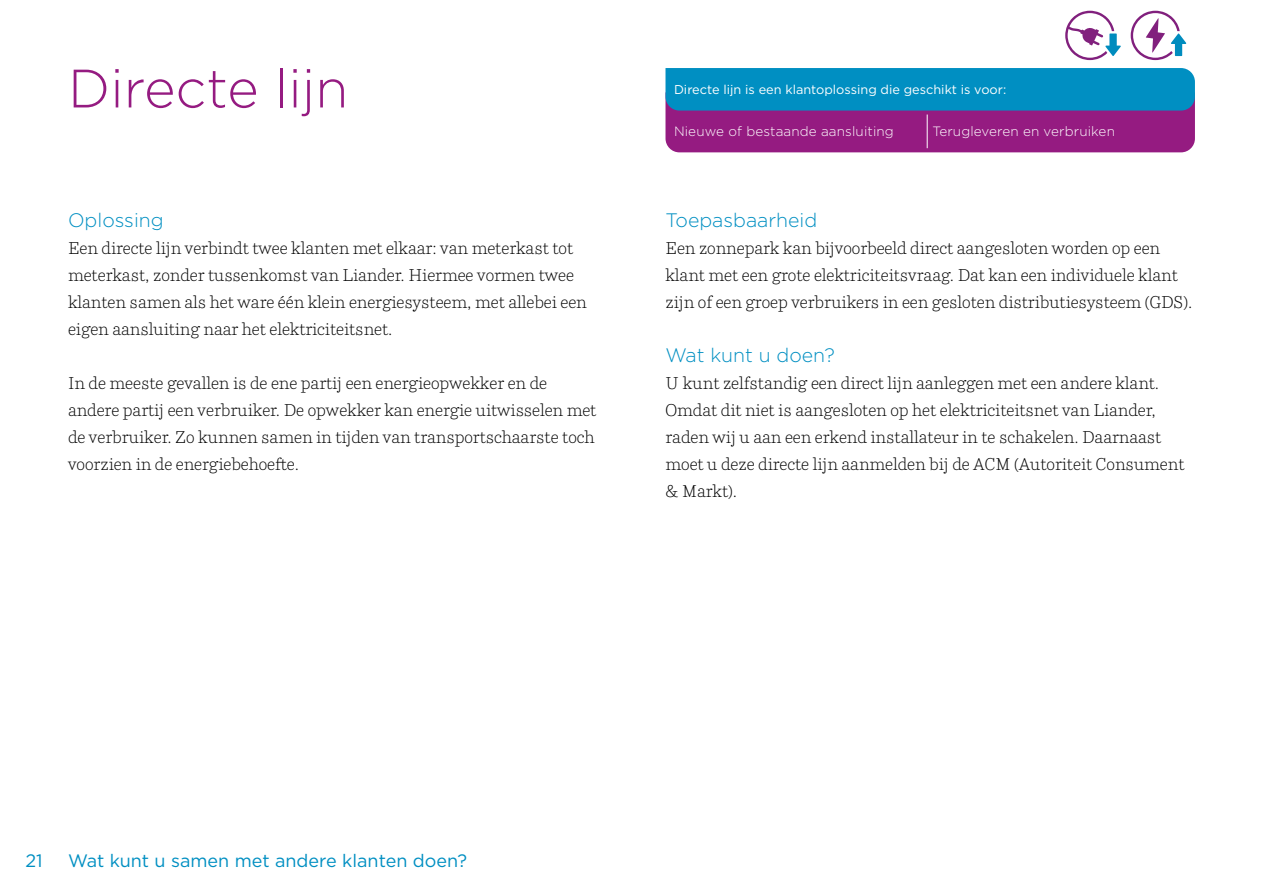
<style>
.page{position:relative;width:1263px;height:893px;background:#fff}
.page>*{position:absolute;margin:0;border:0;box-sizing:border-box;transform-origin:0 0}
.Titel{font:300 54px "Gotham";color:#951b81}
.Tussenkop-H3{font:300 19.5px "Gotham";color:#008fc2}
.aanduiding_onderdeel{font:18px "Gotham";color:#008fc2}
.Bodytekst{font:300 16.5px/27px "Parry Pro";color:#000}
.Toelichting_nieuw_onder{font:300 13.5px "Gotham";letter-spacing:.01em;color:#fff}
.Toelichting_nieuw{font:12.75px "Gotham";color:#fff}
</style>
<div class="page">
<svg style="left:665px;top:68px;width:530px;height:84px;background:#4a56a2"></svg>
<hr style="left:927px;top:115px;width:1px;height:33px;background:#fff">
<svg style="left:1065px;top:11px;width:56px;height:49px"></svg>
<svg style="left:1131px;top:11px;width:55px;height:49px"></svg>
<p class="Titel" style="left:68px;top:59px;width:282px">Directe lijn</p>
<p class="Tussenkop-H3" style="left:68px;top:209px;width:97px">Oplossing</p>
<p class="Bodytekst" style="left:68px;top:234px;width:520px">Een directe lijn verbindt twee klanten met elkaar: van meterkast tot meterkast, zonder tussenkomst van Liander. Hiermee vormen twee klanten samen als het ware één klein energiesysteem, met allebei een eigen aansluiting naar het elektriciteitsnet.</p>
<p class="Bodytekst" style="left:68px;top:369px;width:530px">In de meeste gevallen is de ene partij een energieopwekker en de andere partij een verbruiker. De opwekker kan energie uitwisselen met de verbruiker. Zo kunnen samen in tijden van transportschaarste toch voorzien in de energiebehoefte.</p>
<p class="Toelichting_nieuw" style="left:674px;top:81px;width:334px">Directe lijn is een klantoplossing die geschikt is voor:</p>
<p class="Toelichting_nieuw_onder" style="left:674px;top:124px;width:221px">Nieuwe of bestaande aansluiting</p>
<p class="Toelichting_nieuw_onder" style="left:932px;top:124px;width:184px">Terugleveren en verbruiken</p>
<p class="Tussenkop-H3" style="left:665px;top:209px;width:153px">Toepasbaarheid</p>
<p class="Bodytekst" style="left:665px;top:234px;width:528px">Een zonnepark kan bijvoorbeeld direct aangesloten worden op een klant met een grote elektriciteitsvraag. Dat kan een individuele klant zijn of een groep verbruikers in een gesloten distributiesysteem (GDS).</p>
<p class="Tussenkop-H3" style="left:665px;top:344px;width:171px">Wat kunt u doen?</p>
<p class="Bodytekst" style="left:665px;top:369px;width:520px">U kunt zelfstandig een direct lijn aanleggen met een andere klant.<br>Omdat dit niet is aangesloten op het elektriciteitsnet van Liander, raden wij u aan een erkend installateur in te schakelen. Daarnaast moet u deze directe lijn aanmelden bij de ACM (Autoriteit Consument &amp; Markt).</p>
<p class="aanduiding_onderdeel" style="left:25px;top:849px;width:19px">21</p>
<p class="aanduiding_onderdeel" style="left:68px;top:849px;width:401px">Wat kunt u samen met andere klanten doen?</p>
</div>
